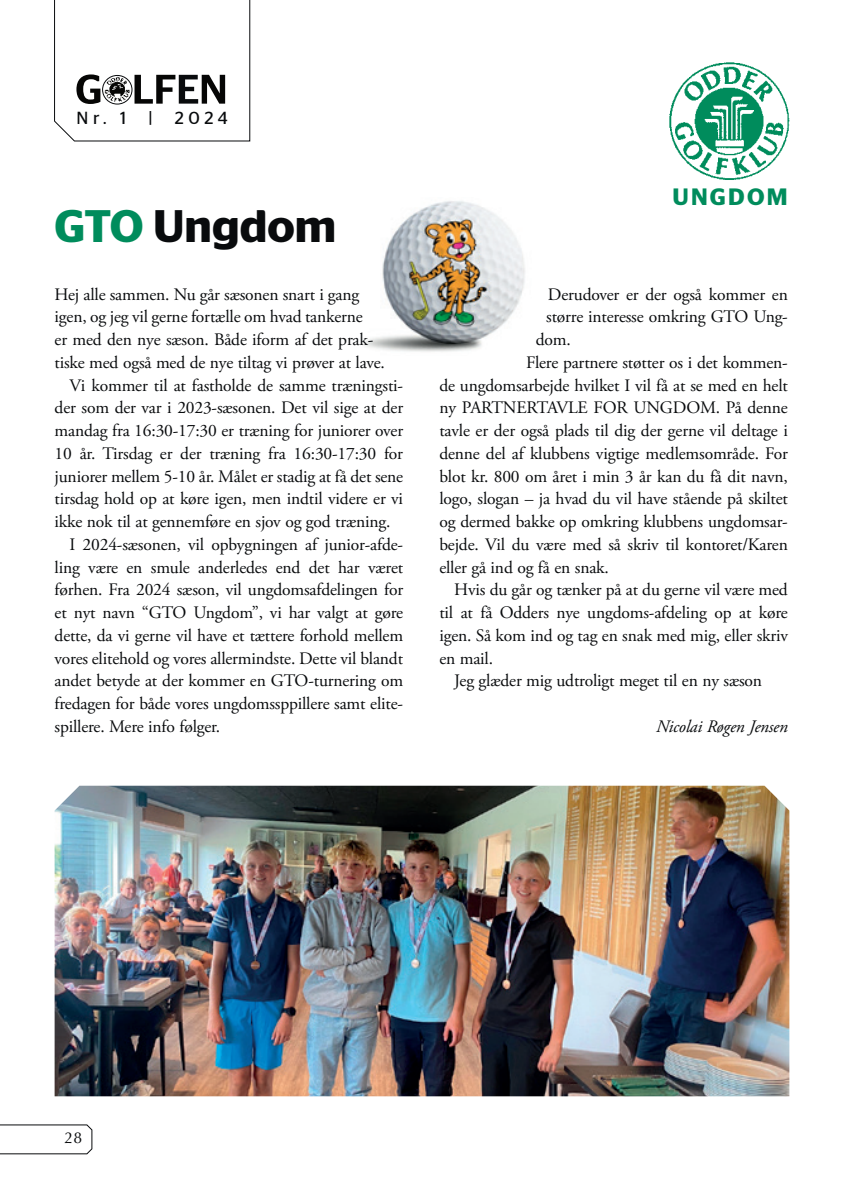
<style>
.page{position:relative;width:844px;height:1191px;background:#fff}
.page>*{position:absolute;margin:0;border:0;box-sizing:border-box;transform-origin:0 0}
.t1{font:600 45.5px "Stag Sans";color:#090b0d}
.t2{font:600 23.62px "Stag Sans";letter-spacing:.095em;color:#008c5c}
.t3{font:17.5px "Adobe Garamond Pro";letter-spacing:-.01em;color:#090b0d}
.t4{font:italic 17.5px "Adobe Garamond Pro";letter-spacing:-.01em;color:#090b0d}
.t5{font:17.5px "Stag Sans";letter-spacing:.26em;color:#090b0d}
.t6{font:15.75px "Optima LT Std";color:#090b0d}
.s1{color:#008c5c}
</style>
<div class="page">
<img style="left:364px;top:201px;width:161px;height:151px">
<img style="left:55px;top:785px;width:734px;height:311px">
<img style="left:658px;top:50px;width:143px;height:143px;border-radius:72px">
<svg style="left:54px;top:0;width:196px;height:141px"></svg>
<svg style="left:0;top:1124px;width:93px;height:30px"></svg>
<p class="t5" style="left:76px;top:108px;width:51px">Nr. 1</p>
<p class="t5" style="left:149px;top:108px;width:5px">|</p>
<p class="t5" style="left:175px;top:108px;width:54px">2024</p>
<h1 class="t1" style="left:55px;top:199px;width:283px"><span class="s1">GTO</span> Ungdom</h1>
<p class="t3" style="left:55px;top:283px;width:306px">Hej alle sammen. Nu går sæsonen snart i gang</p>
<p class="t3" style="left:55px;top:306px;width:309px">igen, og jeg vil gerne fortælle om hvad tankerne</p>
<p class="t3" style="left:55px;top:329px;width:320px">er med den nye sæson. Både iform af det prak-</p>
<p class="t3" style="left:55px;top:352px;width:332px">tiske med også med de nye tiltag vi prøver at lave.</p>
<p class="t3" style="left:69px;top:374px;width:335px">Vi kommer til at fastholde de samme træningsti-</p>
<p class="t3" style="left:55px;top:397px;width:350px">der som der var i 2023-sæsonen. Det vil sige at der</p>
<p class="t3" style="left:55px;top:420px;width:350px">mandag fra 16:30-17:30 er træning for juniorer over</p>
<p class="t3" style="left:55px;top:443px;width:350px">10 år. Tirsdag er der træning fra 16:30-17:30 for</p>
<p class="t3" style="left:55px;top:465px;width:350px">juniorer mellem 5-10 år. Målet er stadig at få det sene</p>
<p class="t3" style="left:55px;top:488px;width:350px">tirsdag hold op at køre igen, men indtil videre er vi</p>
<p class="t3" style="left:55px;top:511px;width:337px">ikke nok til at gennemføre en sjov og god træning.</p>
<p class="t3" style="left:69px;top:534px;width:335px">I 2024-sæsonen, vil opbygningen af junior-afde-</p>
<p class="t3" style="left:55px;top:556px;width:350px">ling være en smule anderledes end det har været</p>
<p class="t3" style="left:55px;top:579px;width:350px">førhen. Fra 2024 sæson, vil ungdomsafdelingen for</p>
<p class="t3" style="left:55px;top:602px;width:350px">et nyt navn “GTO Ungdom”, vi har valgt at gøre</p>
<p class="t3" style="left:55px;top:625px;width:350px">dette, da vi gerne vil have et tættere forhold mellem</p>
<p class="t3" style="left:55px;top:647px;width:350px">vores elitehold og vores allermindste. Dette vil blandt</p>
<p class="t3" style="left:55px;top:670px;width:350px">andet betyde at der kommer en GTO-turnering om</p>
<p class="t3" style="left:55px;top:693px;width:350px">fredagen for både vores ungdomssppillere samt elite-</p>
<p class="t3" style="left:55px;top:716px;width:167px">spillere. Mere info følger.</p>
<h2 class="t2" style="left:672px;top:183px;width:117px">UNGDOM</h2>
<p class="t3" style="left:548px;top:283px;width:241px">Derudover er der også kommer en</p>
<p class="t3" style="left:546px;top:306px;width:243px">større interesse omkring GTO Ung-</p>
<p class="t3" style="left:535px;top:329px;width:37px">dom.</p>
<p class="t3" style="left:526px;top:352px;width:263px">Flere partnere støtter os i det kommen-</p>
<p class="t3" style="left:439px;top:374px;width:350px">de ungdomsarbejde hvilket I vil få at se med en helt</p>
<p class="t3" style="left:439px;top:397px;width:350px">ny PARTNERTAVLE FOR UNGDOM. På denne</p>
<p class="t3" style="left:439px;top:420px;width:350px">tavle er der også plads til dig der gerne vil deltage i</p>
<p class="t3" style="left:439px;top:443px;width:350px">denne del af klubbens vigtige medlemsområde. For</p>
<p class="t3" style="left:439px;top:465px;width:350px">blot kr. 800 om året i min 3 år kan du få dit navn,</p>
<p class="t3" style="left:439px;top:488px;width:350px">logo, slogan – ja hvad du vil have stående på skiltet</p>
<p class="t3" style="left:439px;top:511px;width:350px">og dermed bakke op omkring klubbens ungdomsar-</p>
<p class="t3" style="left:439px;top:534px;width:350px">bejde. Vil du være med så skriv til kontoret/Karen</p>
<p class="t3" style="left:439px;top:556px;width:171px">eller gå ind og få en snak.</p>
<p class="t3" style="left:454px;top:579px;width:335px">Hvis du går og tænker på at du gerne vil være med</p>
<p class="t3" style="left:439px;top:602px;width:350px">til at få Odders nye ungdoms-afdeling op at køre</p>
<p class="t3" style="left:439px;top:625px;width:350px">igen. Så kom ind og tag en snak med mig, eller skriv</p>
<p class="t3" style="left:439px;top:647px;width:55px">en mail.</p>
<p class="t3" style="left:454px;top:670px;width:309px">Jeg glæder mig udtroligt meget til en ny sæson</p>
<p class="t4" style="left:656px;top:716px;width:133px">Nicolai Røgen Jensen</p>
<p class="t6" style="left:65px;top:1129px;width:19px">28</p>
</div>
